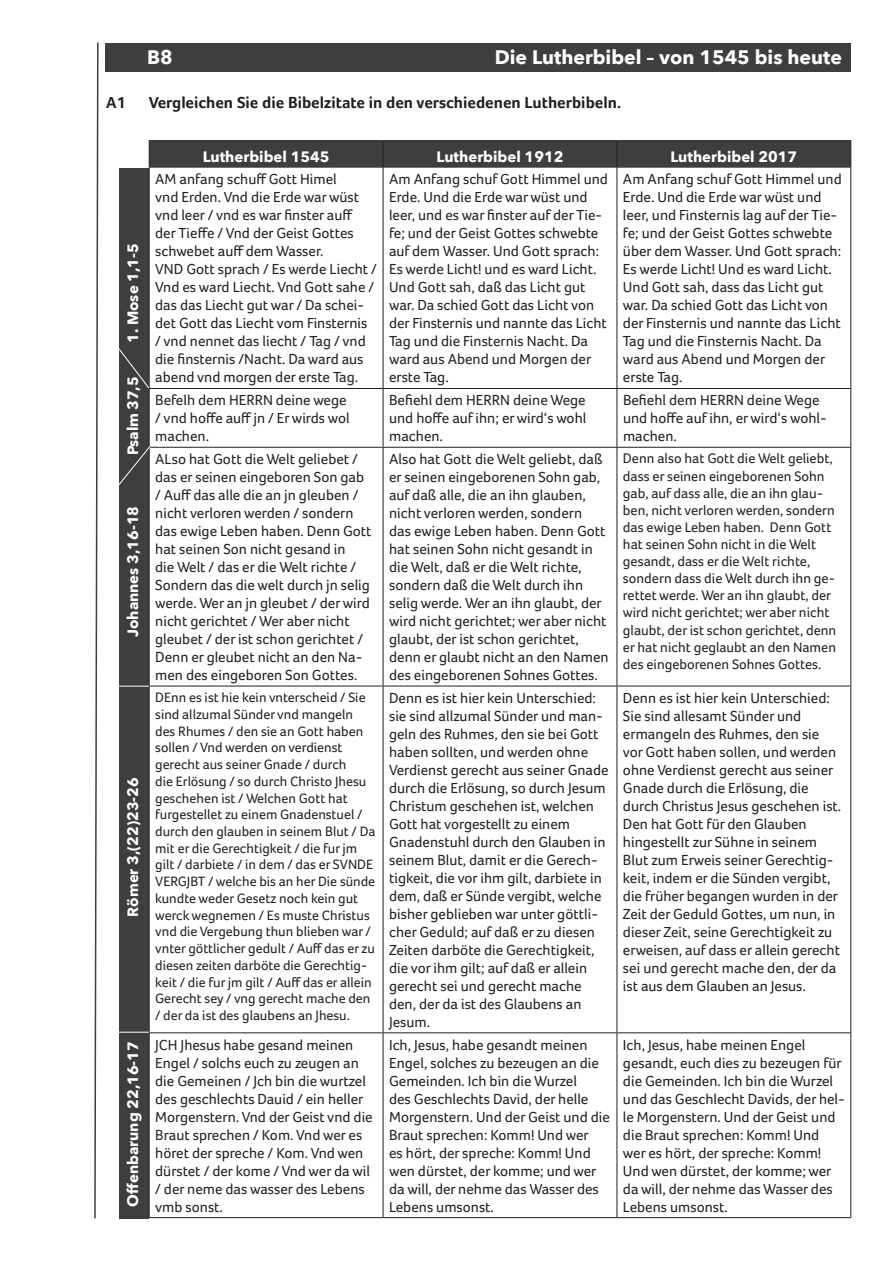
<style>
.page{position:relative;width:893px;height:1263px;background:#fff}
.page>*{position:absolute;margin:0;border:0;box-sizing:border-box;transform-origin:0 0}
.t1{font:700 19.5px "Avenir Next";color:#fff}
.t2{font:700 16.5px "Foco";color:#231f20}
.t3{font:15px/18px "Foco";color:#231f20}
.t4{font:700 15px "Avenir Next";color:#fff}
.t5{font:14.25px/17.1px "Foco";color:#231f20}
.t6{font:13.95px/16.8px "Foco";color:#231f20}
</style>
<div class="page">
<svg style="left:94px;top:42px;width:5px;height:1177px"></svg>
<div style="left:105px;top:43px;width:745px;height:28px;background:#3e3e3f"></div>
<div style="left:119px;top:168px;width:30px;height:1050px;background:#3e3e3f"></div>
<hr style="left:149px;top:140px;width:234px;height:1px;background:#231f20">
<hr style="left:383px;top:140px;width:234px;height:1px;background:#231f20">
<hr style="left:617px;top:140px;width:234px;height:1px;background:#231f20">
<hr style="left:149px;top:168px;width:1px;height:220px;background:#231f20">
<hr style="left:850px;top:168px;width:1px;height:220px;background:#231f20">
<hr style="left:149px;top:389px;width:1px;height:58px;background:#231f20">
<hr style="left:850px;top:389px;width:1px;height:58px;background:#231f20">
<hr style="left:149px;top:448px;width:1px;height:238px;background:#231f20">
<hr style="left:850px;top:448px;width:1px;height:238px;background:#231f20">
<hr style="left:149px;top:686px;width:1px;height:346px;background:#231f20">
<hr style="left:850px;top:686px;width:1px;height:346px;background:#231f20">
<hr style="left:149px;top:1033px;width:1px;height:184px;background:#231f20">
<hr style="left:850px;top:1033px;width:1px;height:184px;background:#231f20">
<hr style="left:149px;top:1217px;width:234px;height:1px;background:#231f20">
<hr style="left:383px;top:1217px;width:234px;height:1px;background:#231f20">
<hr style="left:617px;top:1217px;width:234px;height:1px;background:#231f20">
<div style="left:149px;top:141px;width:702px;height:27px;background:#3e3e3f"></div>
<hr style="left:383px;top:168px;width:1px;height:220px;background:#231f20">
<hr style="left:617px;top:168px;width:1px;height:220px;background:#231f20">
<hr style="left:149px;top:388px;width:234px;height:1px;background:#231f20">
<hr style="left:383px;top:388px;width:234px;height:1px;background:#231f20">
<hr style="left:383px;top:389px;width:1px;height:58px;background:#231f20">
<hr style="left:617px;top:388px;width:234px;height:1px;background:#231f20">
<hr style="left:617px;top:389px;width:1px;height:58px;background:#231f20">
<hr style="left:149px;top:447px;width:234px;height:1px;background:#231f20">
<hr style="left:383px;top:447px;width:234px;height:1px;background:#231f20">
<hr style="left:383px;top:448px;width:1px;height:238px;background:#231f20">
<hr style="left:617px;top:447px;width:234px;height:1px;background:#231f20">
<hr style="left:617px;top:448px;width:1px;height:238px;background:#231f20">
<hr style="left:149px;top:686px;width:234px;height:1px;background:#231f20">
<hr style="left:383px;top:686px;width:234px;height:1px;background:#231f20">
<hr style="left:383px;top:686px;width:1px;height:346px;background:#231f20">
<hr style="left:617px;top:686px;width:234px;height:1px;background:#231f20">
<hr style="left:617px;top:686px;width:1px;height:346px;background:#231f20">
<hr style="left:149px;top:1032px;width:234px;height:1px;background:#231f20">
<hr style="left:383px;top:1032px;width:234px;height:1px;background:#231f20">
<hr style="left:383px;top:1033px;width:1px;height:184px;background:#231f20">
<hr style="left:617px;top:1032px;width:234px;height:1px;background:#231f20">
<hr style="left:617px;top:1033px;width:1px;height:184px;background:#231f20">
<svg style="left:119px;top:342px;width:31px;height:47px"></svg>
<svg style="left:119px;top:445px;width:32px;height:42px"></svg>
<hr style="left:110px;top:686px;width:39px;height:1px;background:#fff">
<hr style="left:114px;top:1032px;width:35px;height:1px;background:#fff">
<h1 class="t1" style="left:147px;top:40px;width:27px">B8</h1>
<h1 class="t1" style="left:495px;top:40px;width:349px">Die Lutherbibel – von 1545 bis heute</h1>
<p class="t2" style="left:106px;top:92px;width:21px">A1</p>
<p class="t2" style="left:149px;top:92px;width:474px">Vergleichen Sie die Bibelzitate in den verschiedenen Lutherbibeln.</p>
<p class="t4" style="left:203px;top:143px;width:128px">Lutherbibel 1545</p>
<p class="t4" style="left:437px;top:143px;width:128px">Lutherbibel 1912</p>
<p class="t4" style="left:670px;top:143px;width:128px">Lutherbibel 2017</p>
<p class="t3" style="left:155px;top:170px;width:223px">AM anfang schuff Gott Himel<br>vnd Erden. Vnd die Erde war wüst vnd leer / vnd es war finster auff der Tieffe / Vnd der Geist Gottes schwebet auff dem Wasser.<br>VND Gott sprach / Es werde Liecht /<br>Vnd es ward Liecht. Vnd Gott sahe / das das Liecht gut war / Da schei&shy;det Gott das Liecht vom Finsternis<br>/ vnd nennet das liecht / Tag / vnd die finsternis /Nacht. Da ward aus abend vnd morgen der erste Tag.</p>
<p class="t3" style="left:389px;top:170px;width:220px">Am Anfang schuf Gott Himmel und<br>Erde. Und die Erde war wüst und leer, und es war finster auf der Tie&shy;fe; und der Geist Gottes schwebte auf dem Wasser. Und Gott sprach:<br>Es werde Licht! und es ward Licht.<br>Und Gott sah, daß das Licht gut war. Da schied Gott das Licht von der Finsternis und nannte das Licht<br>Tag und die Finsternis Nacht. Da ward aus Abend und Morgen der erste Tag.</p>
<p class="t3" style="left:623px;top:170px;width:220px">Am Anfang schuf Gott Himmel und<br>Erde. Und die Erde war wüst und leer, und Finsternis lag auf der Tie&shy;fe; und der Geist Gottes schwebte über dem Wasser. Und Gott sprach:<br>Es werde Licht! Und es ward Licht.<br>Und Gott sah, dass das Licht gut war. Da schied Gott das Licht von der Finsternis und nannte das Licht<br>Tag und die Finsternis Nacht. Da ward aus Abend und Morgen der erste Tag.</p>
<p class="t3" style="left:155px;top:391px;width:196px">Befelh dem HERRN deine wege / vnd hoffe auff jn / Er wirds wol machen.</p>
<p class="t3" style="left:389px;top:391px;width:199px;text-align:justify">Befiehl dem HERRN deine Wege und hoffe auf ihn; er wird‘s wohl machen.</p>
<p class="t3" style="left:623px;top:391px;width:205px">Befiehl dem HERRN deine Wege und hoffe auf ihn, er wird‘s wohl&shy;machen.</p>
<p class="t3" style="left:155px;top:450px;width:218px">ALso hat Gott die Welt geliebet / das er seinen eingeboren Son gab / Auff das alle die an jn gleuben / nicht verloren werden / sondern das ewige Leben haben. Denn Gott hat seinen Son nicht gesand in<br>die Welt / das er die Welt richte /<br>Sondern das die welt durch jn selig werde. Wer an jn gleubet / der wird nicht gerichtet / Wer aber nicht gleubet / der ist schon gerichtet /<br>Denn er gleubet nicht an den Na&shy;men des eingeboren Son Gottes.</p>
<p class="t3" style="left:389px;top:450px;width:221px">Also hat Gott die Welt geliebt, daß er seinen eingeborenen Sohn gab, auf daß alle, die an ihn glauben, nicht verloren werden, sondern<br>das ewige Leben haben. Denn Gott hat seinen Sohn nicht gesandt in die Welt, daß er die Welt richte, sondern daß die Welt durch ihn selig werde. Wer an ihn glaubt, der wird nicht gerichtet; wer aber nicht glaubt, der ist schon gerichtet, denn er glaubt nicht an den Namen des eingeborenen Sohnes Gottes.</p>
<p class="t5" style="left:623px;top:450px;width:215px">Denn also hat Gott die Welt geliebt, dass er seinen eingeborenen Sohn gab, auf dass alle, die an ihn glau&shy;ben, nicht verloren werden, sondern das ewige Leben haben. Denn Gott hat seinen Sohn nicht in die Welt gesandt, dass er die Welt richte, sondern dass die Welt durch ihn ge&shy;rettet werde. Wer an ihn glaubt, der wird nicht gerichtet; wer aber nicht glaubt, der ist schon gerichtet, denn er hat nicht geglaubt an den Namen des eingeborenen Sohnes Gottes.</p>
<p class="t6" style="left:155px;top:689px;width:222px">DEnn es ist hie kein vnterscheid / Sie sind allzumal Sünder vnd mangeln des Rhumes / den sie an Gott haben sollen / Vnd werden on verdienst gerecht aus seiner Gnade / durch<br>die Erlösung / so durch Christo Jhesu geschehen ist / Welchen Gott hat furgestellet zu einem Gnadenstuel / durch den glauben in seinem Blut / Da mit er die Gerechtigkeit / die fur jm gilt / darbiete / in dem / das er SVNDE VERGJBT / welche bis an her Die sünde kundte weder Gesetz noch kein gut werck wegnemen / Es muste Christus vnd die Vergebung thun blieben war / vnter göttlicher gedult / Auff das er zu diesen zeiten darböte die Gerechtig&shy;keit / die fur jm gilt / Auff das er allein Gerecht sey / vng gerecht mache den / der da ist des glaubens an Jhesu.</p>
<p class="t3" style="left:389px;top:689px;width:221px">Denn es ist hier kein Unterschied: sie sind allzumal Sünder und man&shy;geln des Ruhmes, den sie bei Gott haben sollten, und werden ohne<br>Verdienst gerecht aus seiner Gnade durch die Erlösung, so durch Jesum<br>Christum geschehen ist, welchen<br>Gott hat vorgestellt zu einem<br>Gnadenstuhl durch den Glauben in seinem Blut, damit er die Gerech&shy;tigkeit, die vor ihm gilt, darbiete in dem, daß er Sünde vergibt, welche bisher geblieben war unter göttli&shy;cher Geduld; auf daß er zu diesen<br>Zeiten darböte die Gerechtigkeit, die vor ihm gilt; auf daß er allein gerecht sei und gerecht mache den, der da ist des Glaubens an<br>Jesum.</p>
<p class="t3" style="left:623px;top:689px;width:220px">Denn es ist hier kein Unterschied:<br>Sie sind allesamt Sünder und ermangeln des Ruhmes, den sie vor Gott haben sollen, und werden ohne Verdienst gerecht aus seiner<br>Gnade durch die Erlösung, die durch Christus Jesus geschehen ist.<br>Den hat Gott für den Glauben hingestellt zur Sühne in seinem<br>Blut zum Erweis seiner Gerechtig&shy;keit, indem er die Sünden vergibt, die früher begangen wurden in der<br>Zeit der Geduld Gottes, um nun, in dieser Zeit, seine Gerechtigkeit zu erweisen, auf dass er allein gerecht sei und gerecht mache den, der da ist aus dem Glauben an Jesus.</p>
<p class="t3" style="left:155px;top:1035px;width:219px">JCH Jhesus habe gesand meinen<br>Engel / solchs euch zu zeugen an die Gemeinen / Jch bin die wurtzel des geschlechts Dauid / ein heller<br>Morgenstern. Vnd der Geist vnd die<br>Braut sprechen / Kom. Vnd wer es höret der spreche / Kom. Vnd wen dürstet / der kome / Vnd wer da wil / der neme das wasser des Lebens vmb sonst.</p>
<p class="t3" style="left:389px;top:1035px;width:222px">Ich, Jesus, habe gesandt meinen<br>Engel, solches zu bezeugen an die<br>Gemeinden. Ich bin die Wurzel<br>des Geschlechts David, der helle<br>Morgenstern. Und der Geist und die<br>Braut sprechen: Komm! Und wer<br>es hört, der spreche: Komm! Und wen dürstet, der komme; und wer da will, der nehme das Wasser des<br>Lebens umsonst.</p>
<p class="t3" style="left:623px;top:1035px;width:223px">Ich, Jesus, habe meinen Engel gesandt, euch dies zu bezeugen für die Gemeinden. Ich bin die Wurzel und das Geschlecht Davids, der hel&shy;le Morgenstern. Und der Geist und die Braut sprechen: Komm! Und wer es hört, der spreche: Komm!<br>Und wen dürstet, der komme; wer da will, der nehme das Wasser des<br>Lebens umsonst.</p>
<p class="t4" style="left:120px;top:343px;width:101px;rotate:-90deg">1. Mose 1,1-5</p>
<p class="t4" style="left:120px;top:455px;width:80px;rotate:-90deg">Psalm 37,5</p>
<p class="t4" style="left:120px;top:637px;width:133px;rotate:-90deg">Johannes 3,16-18</p>
<p class="t4" style="left:120px;top:916px;width:141px;rotate:-90deg">Römer 3,(22)23-26</p>
<p class="t4" style="left:120px;top:1206px;width:167px;rotate:-90deg">Offenbarung 22,16-17</p>
</div>
